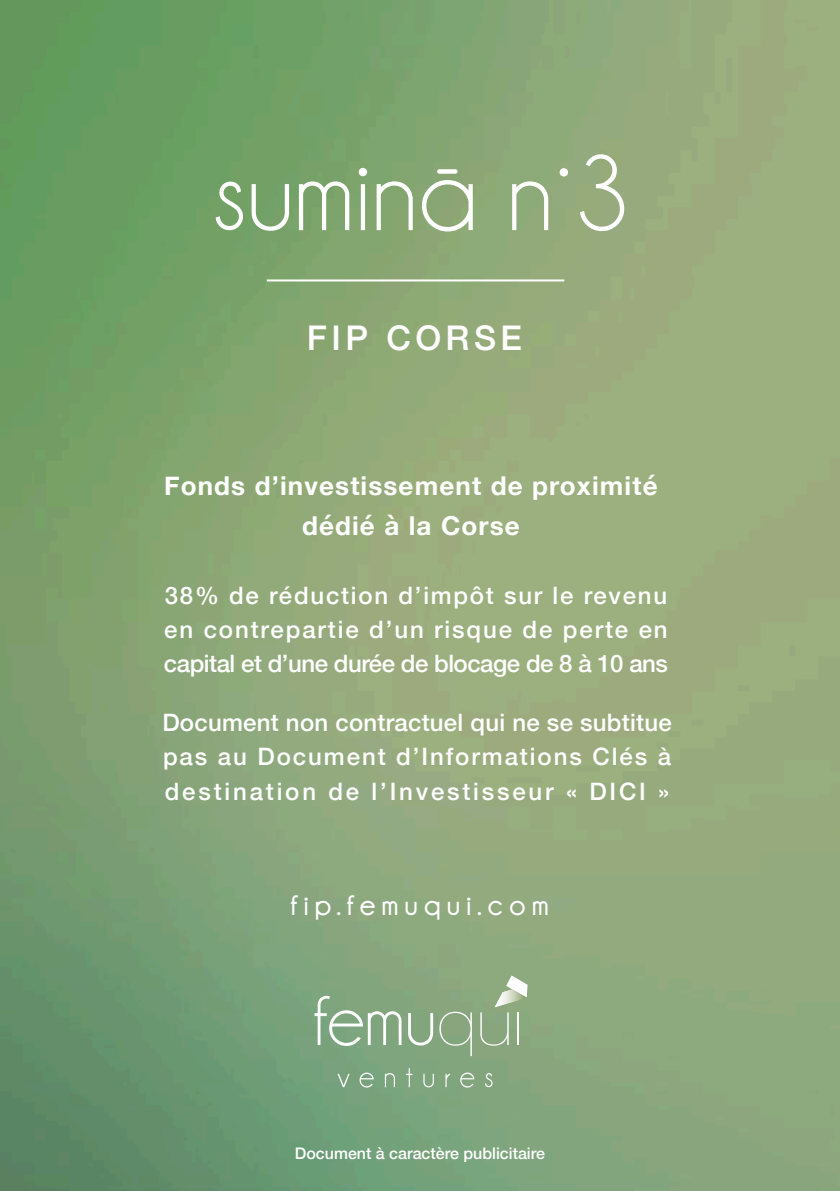
<style>
.page{position:relative;width:840px;height:1191px;background:#fff}
.page>*{position:absolute;margin:0;border:0;box-sizing:border-box;transform-origin:0 0}
.t1{font:500 34px "Helvetica Neue";letter-spacing:.13em;color:#fff}
.t2{font:700 30px "Champagne&Limousines";letter-spacing:.2em;color:#fff}
.t3{font:700 26px/40px "Helvetica Neue";letter-spacing:.045em;color:#fff;text-align:center}
.t4{font:500 24px/34px "Helvetica Neue";letter-spacing:.08em;color:#fff;text-align:justify}
.t5{font:500 16px "Helvetica Neue";color:#fff}
</style>
<div class="page">
<img style="left:0;top:0;width:839px;height:1191px">
<svg style="left:314px;top:995px;width:87px;height:51px;background:#97b697"></svg>
<svg style="left:408px;top:1013px;width:25px;height:32px"></svg>
<svg style="left:439px;top:1011px;width:32px;height:45px"></svg>
<svg style="left:337px;top:1073px;width:12px;height:14px"></svg>
<svg style="left:359px;top:1072px;width:14px;height:15px"></svg>
<svg style="left:384px;top:1073px;width:11px;height:14px"></svg>
<svg style="left:406px;top:1068px;width:6px;height:19px"></svg>
<svg style="left:423px;top:1073px;width:10px;height:14px"></svg>
<svg style="left:445px;top:1073px;width:5px;height:14px"></svg>
<svg style="left:460px;top:1072px;width:14px;height:15px"></svg>
<svg style="left:484px;top:1073px;width:8px;height:14px"></svg>
<hr style="left:267px;top:279px;width:297px;height:2px;background:#fff">
<svg style="left:216px;top:182px;width:27px;height:48px"></svg>
<svg style="left:251px;top:184px;width:38px;height:47px"></svg>
<svg style="left:299px;top:181px;width:50px;height:49px"></svg>
<svg style="left:358px;top:168px;width:9px;height:62px"></svg>
<svg style="left:376px;top:181px;width:36px;height:49px"></svg>
<svg style="left:421px;top:180px;width:51px;height:51px"></svg>
<div style="left:437px;top:169px;width:20px;height:5px;background:#fff;border-radius:2px"></div>
<svg style="left:512px;top:181px;width:36px;height:49px"></svg>
<svg style="left:579px;top:154px;width:45px;height:77px"></svg>
<svg style="left:559px;top:168px;width:8px;height:8px"></svg>
<svg style="left:480px;top:975px;width:47px;height:70px;background:#a0b795"></svg>
<h1 class="t1" style="left:307px;top:310px;width:216px">FIP CORSE</h1>
<p class="t3" style="left:164px;top:466px;width:494px">Fonds d’investissement de proximité dédié à la Corse</p>
<p class="t4" style="left:164px;top:576px;width:505px">38% de réduction d’impôt sur le revenu en contrepartie d’un risque de perte en capital et d’une durée de blocage de 8 à 10 ans</p>
<p class="t4" style="left:162px;top:704px;width:510px">Document non contractuel qui ne se subtitue pas au Document d’Informations Clés à destination de l’Investisseur « DICI »</p>
<p class="t2" style="left:291px;top:888px;width:259px">fip.femuqui.com</p>
<p class="t5" style="left:295px;top:1140px;width:251px">Document à caractère publicitaire</p>
</div>
